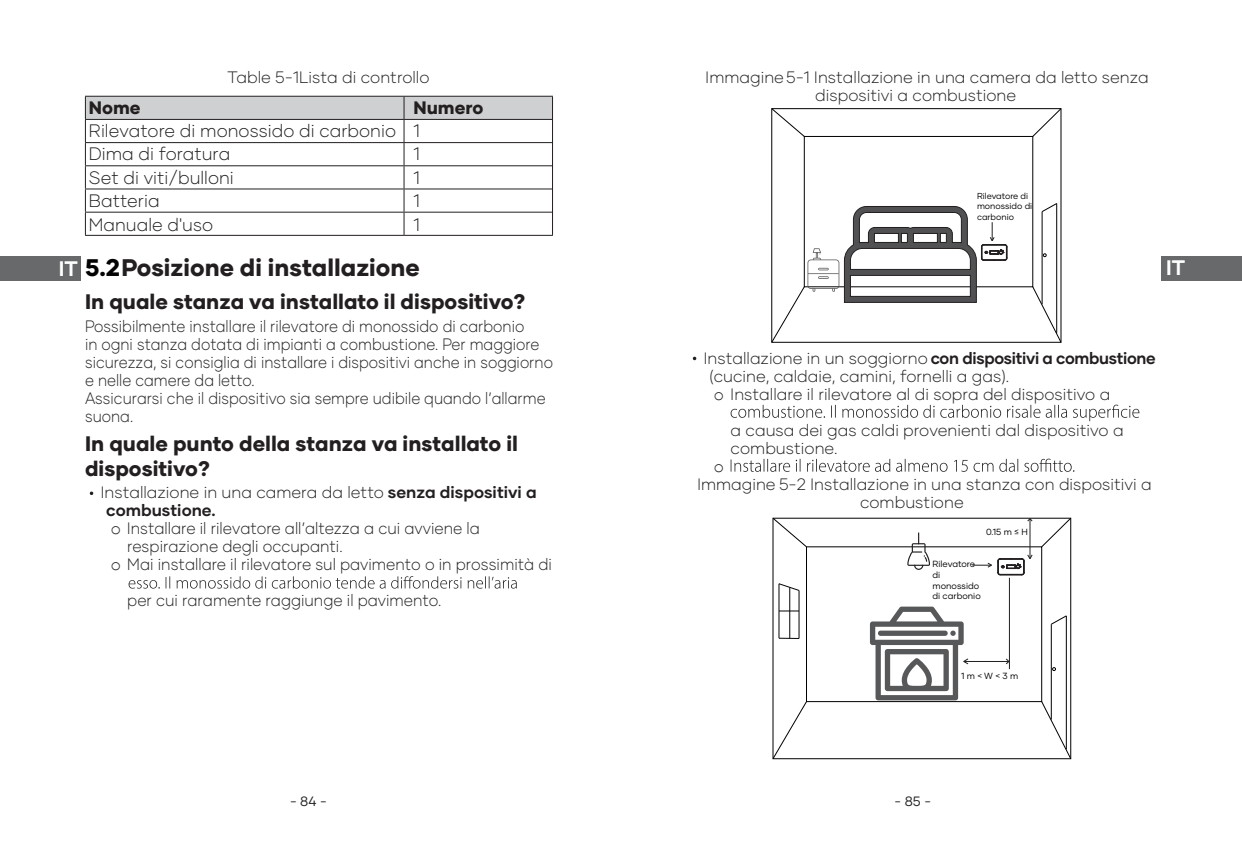
<style>
.page{position:relative;width:1242px;height:859px;background:#fff}
.page>*{position:absolute;margin:0;border:0;box-sizing:border-box;transform-origin:0 0}
.t1{font:800 24px "Gilmer";color:#231f20}
.t2{font:800 21px/25.2px "Gilmer";color:#231f20}
.t3{font:700 21px "Gilmer";color:#fff}
.t4{font:300 18px/23.1px "Gilmer";color:#231f20}
.t5{font:800 18px "Gilmer";color:#231f20}
.t6{font:18px "Courier New";color:#231f20}
.t7{font:300 16.5px/18px "Gilmer";color:#231f20}
.t8{font:300 16.5px/18px "Gilmer";color:#231f20;scale:.92 1}
.t9{font:300 16.5px "Gilmer";color:#231f20;scale:.95 1}
.t10{font:700 16.5px "Gilmer";color:#231f20}
.t11{font:13.5px "Gilmer";color:#231f20}
.t12{font:9px/10.8px "Gilmer";color:#030303}
.t13{font:8.7px/10.5px "Gilmer";color:#030303}
.s1{color:#030303}
.s2{font-weight:700}
.s3{font-family:"Courier New";font-weight:400;font-size:18px}
</style>
<div class="page">
<hr style="left:404px;top:96px;width:149px;height:1px;background:#231f20">
<svg style="left:85px;top:96px;width:467px;height:139px"></svg>
<hr style="left:552px;top:97px;width:1px;height:138px;background:#231f20">
<hr style="left:85px;top:235px;width:319px;height:1px;background:#231f20">
<hr style="left:404px;top:235px;width:149px;height:1px;background:#231f20">
<svg style="left:129px;top:576px;width:388px;height:13px"></svg>
<div style="left:0;top:257px;width:81px;height:24px;background:#67696b"></div>
<div style="left:1161px;top:256px;width:81px;height:24px;background:#67696b"></div>
<svg style="left:730px;top:405px;width:409px;height:16px"></svg>
<svg style="left:730px;top:459px;width:344px;height:13px"></svg>
<div style="left:804px;top:136px;width:229px;height:151px;border:1px solid #000"></div>
<svg style="left:771px;top:108px;width:34px;height:29px"></svg>
<svg style="left:1032px;top:108px;width:29px;height:29px"></svg>
<svg style="left:1032px;top:286px;width:29px;height:57px"></svg>
<hr style="left:1041px;top:212px;width:1px;height:92px;background:#000">
<svg style="left:1041px;top:203px;width:15px;height:9px"></svg>
<hr style="left:1056px;top:203px;width:1px;height:130px;background:#000">
<svg style="left:771px;top:205px;width:236px;height:138px"></svg>
<div style="left:773px;top:518px;width:298px;height:241px;border:1px solid #000"></div>
<div style="left:806px;top:547px;width:236px;height:155px;border:1px solid #000"></div>
<svg style="left:772px;top:518px;width:35px;height:29px"></svg>
<svg style="left:1041px;top:518px;width:30px;height:29px"></svg>
<svg style="left:772px;top:701px;width:35px;height:58px"></svg>
<svg style="left:1041px;top:701px;width:30px;height:58px"></svg>
<hr style="left:1050px;top:624px;width:1px;height:95px;background:#000">
<svg style="left:1050px;top:615px;width:16px;height:10px"></svg>
<hr style="left:1065px;top:616px;width:1px;height:133px;background:#000">
<svg style="left:1052px;top:667px;width:3px;height:4px"></svg>
<hr style="left:1009px;top:578px;width:1px;height:91px;background:#231f20">
<hr style="left:963px;top:661px;width:46px;height:1px;background:#231f20">
<svg style="left:870px;top:607px;width:98px;height:93px"></svg>
<svg style="left:1006px;top:658px;width:3px;height:6px"></svg>
<hr style="left:1029px;top:519px;width:1px;height:40px;background:#231f20">
<svg style="left:972px;top:554px;width:60px;height:22px"></svg>
<svg style="left:1027px;top:518px;width:5px;height:4px"></svg>
<hr style="left:778px;top:584px;width:1px;height:54px;background:#030303">
<svg style="left:778px;top:583px;width:21px;height:8px"></svg>
<svg style="left:779px;top:638px;width:20px;height:1px"></svg>
<hr style="left:798px;top:590px;width:1px;height:48px;background:#030303">
<svg style="left:779px;top:610px;width:20px;height:1px"></svg>
<hr style="left:789px;top:587px;width:1px;height:51px;background:#030303">
<svg style="left:907px;top:532px;width:23px;height:38px"></svg>
<p class="t7" style="left:227px;top:68px;width:204px">Table 5-1Lista di controllo</p>
<p class="t5" style="left:89px;top:96px;width:53px">Nome</p>
<p class="t5" style="left:413px;top:96px;width:72px">Numero</p>
<p class="t4" style="left:89px;top:119px;width:333px">Rilevatore di monossido di carbonio 1<br>Dima di foratura</p>
<p class="t4" style="left:413px;top:142px;width:8px">1</p>
<p class="t7" style="left:815px;top:69px;width:335px;text-indent:-110px">Immagine 5-1 Installazione in una camera da letto senza dispositivi a combustione</p>
<p class="t4" style="left:89px;top:166px;width:147px">Set di viti/bulloni</p>
<p class="t4" style="left:413px;top:166px;width:8px">1</p>
<p class="t4" style="left:89px;top:189px;width:72px">Batteria</p>
<p class="t4" style="left:413px;top:189px;width:8px">1</p>
<p class="t4" style="left:89px;top:213px;width:126px">Manuale d'uso</p>
<p class="t4" style="left:413px;top:213px;width:8px">1</p>
<h1 class="t1" style="left:85px;top:252px;width:336px"><span class="s1">5.2</span> Posizione di installazione</h1>
<p class="t2" style="left:85px;top:289px;width:442px">In quale stanza va installato il dispositivo?</p>
<p class="t8" style="left:85px;top:317px;width:510px">Possibilmente installare il rilevatore di monossido di carbonio<br>in ogni stanza dotata di impianti a combustione. Per maggiore sicurezza, si consiglia di installare i dispositivi anche in soggiorno e nelle camere da letto.<br>Assicurarsi che il dispositivo sia sempre udibile quando l’allarme suona.</p>
<p class="t2" style="left:85px;top:431px;width:434px">In quale punto della stanza va installato il dispositivo?</p>
<p class="t7" style="left:101px;top:483px;width:437px">Installazione in una camera da letto <span class="s2">senza dispositivi a</span></p>
<p class="t10" style="left:106px;top:500px;width:111px">combustione.</p>
<p class="t9" style="left:111px;top:519px;width:390px"><span class="s3">o</span> Installare il rilevatore all’altezza a cui avviene la</p>
<p class="t9" style="left:127px;top:537px;width:228px">respirazione degli occupanti.</p>
<p class="t9" style="left:111px;top:555px;width:466px"><span class="s3">o</span> Mai installare il rilevatore sul pavimento o in prossimità di</p>
<p class="t9" style="left:127px;top:591px;width:332px">per cui raramente raggiunge il pavimento.</p>
<p class="t13" style="left:977px;top:190px;width:57px">Rilevatore di monossido di carbonio</p>
<p class="t3" style="left:59px;top:255px;width:21px">IT</p>
<p class="t3" style="left:1166px;top:255px;width:21px">IT</p>
<p class="t7" style="left:709px;top:349px;width:448px;text-indent:-6px">Installazione in un soggiorno <span class="s2">con dispositivi a combustione </span>(cucine, caldaie, camini, fornelli a gas).<br><span class="s3">o</span> Installare il rilevatore al di sopra del dispositivo a</p>
<p class="t7" style="left:730px;top:421px;width:394px">a causa dei gas caldi provenienti dal dispositivo a combustione.</p>
<p class="t6" style="left:713px;top:455px;width:12px">o</p>
<p class="t7" style="left:860px;top:475px;width:293px;text-indent:-163px">Immagine 5-2 Installazione in una stanza con dispositivi a combustione</p>
<p class="t12" style="left:986px;top:527px;width:43px">0.15 m ≤ H</p>
<p class="t12" style="left:932px;top:559px;width:50px">Rilevatore di monossido di carbonio</p>
<p class="t12" style="left:961px;top:671px;width:59px">1 m &lt; W &lt; 3 m</p>
<p class="t11" style="left:290px;top:793px;width:38px">- 84 -</p>
<p class="t11" style="left:894px;top:793px;width:38px">- 85 -</p>
</div>
